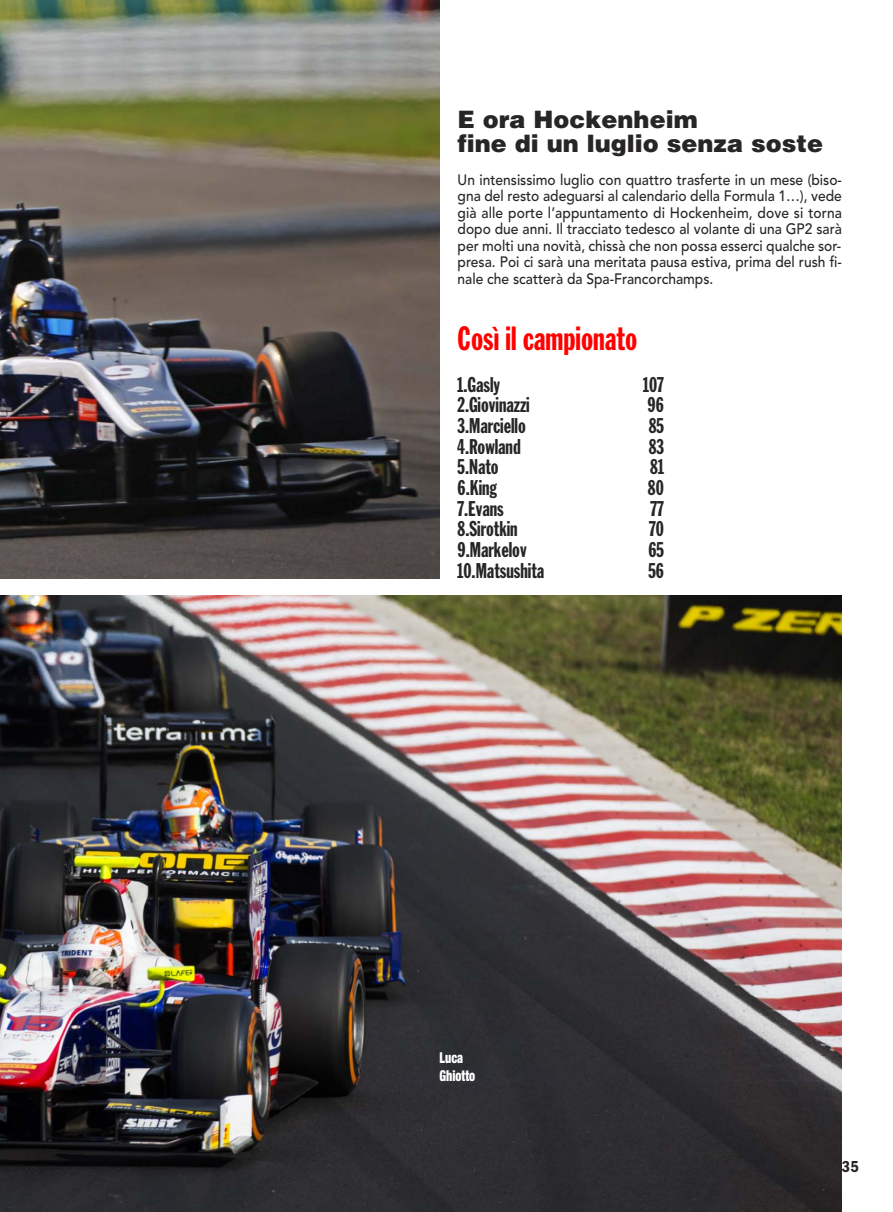
<style>
.page{position:relative;width:893px;height:1212px;background:#fff}
.page>*{position:absolute;margin:0;border:0;box-sizing:border-box;transform-origin:0 0}
.t1{font:33px "Franklin Gothic Std Extra Cond";color:#f00}
.t2{font:900 24px/24px "Helvetica LT Std";color:#272526}
.t3{font:21px "Franklin Gothic Std Extra Cond";color:#272526}
.t4{font:16.5px "ITC Franklin Gothic Std Dm Cd";color:#272526}
.t5{font:500 15px/16.5px "Avenir";color:#272526;text-align:justify;scale:.92 1}
.t6{font:900 condensed 15px/18px "Helvetica Neue";color:#fff;scale:.8 1}
</style>
<div class="page">
<img style="left:0;top:0;width:440px;height:578px">
<img style="left:0;top:595px;width:842px;height:617px">
<h2 class="t2" style="left:458px;top:109px;width:367px">E ora Hockenheim<br>fine di un luglio senza soste</h2>
<p class="t5" style="left:458px;top:173px;width:419px">Un intensissimo luglio con quattro trasferte in un mese (biso&shy;gna del resto adeguarsi al calendario della Formula 1…), vede già alle porte l’appuntamento di Hockenheim, dove si torna dopo due anni. Il tracciato tedesco al volante di una GP2 sarà per molti una novità, chissà che non possa esserci qualche sor&shy;presa. Poi ci sarà una meritata pausa estiva, prima del rush fi&shy;nale che scatterà da Spa-Francorchamps.</p>
<h1 class="t1" style="left:458px;top:324px;width:181px">Così il campionato</h1>
<h3 class="t3" style="left:458px;top:375px;width:44px">1.Gasly</h3>
<h3 class="t3" style="left:643px;top:375px;width:22px">107</h3>
<h3 class="t3" style="left:458px;top:396px;width:74px">2.Giovinazzi</h3>
<h3 class="t3" style="left:648px;top:396px;width:18px">96</h3>
<h3 class="t3" style="left:458px;top:417px;width:70px">3.Marciello</h3>
<h3 class="t3" style="left:649px;top:417px;width:17px">85</h3>
<h3 class="t3" style="left:458px;top:437px;width:65px">4.Rowland</h3>
<h3 class="t3" style="left:649px;top:437px;width:17px">83</h3>
<h3 class="t3" style="left:458px;top:458px;width:43px">5.Nato</h3>
<h3 class="t3" style="left:650px;top:458px;width:15px">81</h3>
<h3 class="t3" style="left:458px;top:479px;width:41px">6.King</h3>
<h3 class="t3" style="left:648px;top:479px;width:17px">80</h3>
<h3 class="t3" style="left:458px;top:499px;width:48px">7.Evans</h3>
<h3 class="t3" style="left:651px;top:499px;width:15px">77</h3>
<h3 class="t3" style="left:458px;top:520px;width:62px">8.Sirotkin</h3>
<h3 class="t3" style="left:649px;top:520px;width:16px">70</h3>
<h3 class="t3" style="left:458px;top:541px;width:71px">9.Markelov</h3>
<h3 class="t3" style="left:648px;top:541px;width:17px">65</h3>
<h3 class="t3" style="left:458px;top:561px;width:88px">10.Matsushita</h3>
<h3 class="t3" style="left:648px;top:561px;width:17px">56</h3>
<p class="t6" style="left:440px;top:1050px;width:46px">Luca<br>Ghiotto</p>
<p class="t4" style="left:842px;top:1156px;width:18px">35</p>
</div>
